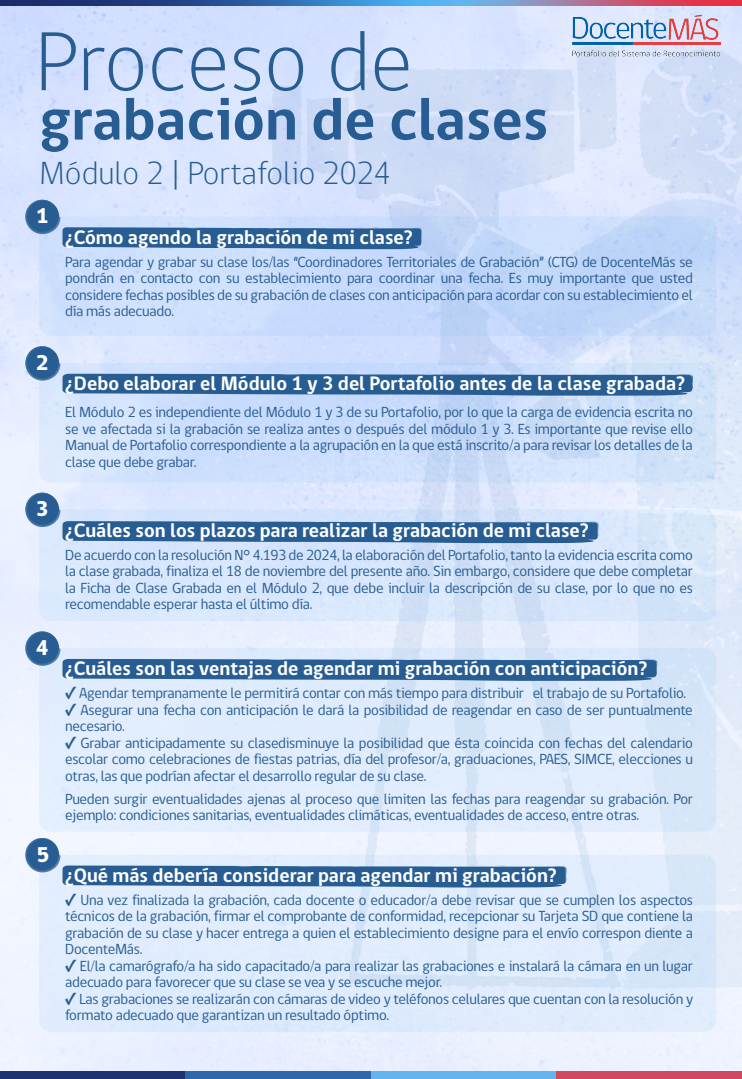
<style>
.page{position:relative;width:742px;height:1079px;background:#fff}
.page>*{position:absolute;margin:0;border:0;box-sizing:border-box;transform-origin:0 0}
.t1{font:300 85.6px "gob CL";color:#275d92}
.t2{font:700 60.3px "gob CL";color:#275d92}
.t3{font:300 32.8px "gob CL";color:#275d92}
.t4{font:800 21.8px "gob CL";color:#fff}
.t5{font:700 20px "gob CL";color:#fff}
.t6{font:15px/16.5px "gob CL";letter-spacing:-.02em;color:#275d92;text-align:justify}
.s1{font-family:"Acumin Pro";font-weight:900}
</style>
<div class="page">
<img style="left:0;top:5px;width:741px;height:1067px">
<img style="left:271px;top:47px;width:470px;height:943px">
<img style="left:564px;top:10px;width:163px;height:53px">
<div style="left:0;top:1072px;width:185px;height:7px;background:#1e3173"></div>
<div style="left:185px;top:1072px;width:186px;height:7px;background:#2f67ad"></div>
<div style="left:371px;top:1072px;width:185px;height:7px;background:#62b5ef"></div>
<div style="left:556px;top:1072px;width:185px;height:7px;background:#d34861"></div>
<svg style="left:39px;top:216px;width:676px;height:120px;background:#c5dafa"></svg>
<svg style="left:25px;top:200px;width:404px;height:49px;background:#8caad1"></svg>
<svg style="left:39px;top:363px;width:676px;height:119px;background:#cddffa"></svg>
<svg style="left:25px;top:346px;width:680px;height:50px;background:#8cabd1"></svg>
<div style="left:39px;top:509px;width:676px;height:112px;background:#d9e7fd;border-radius:12px"></div>
<svg style="left:25px;top:492px;width:584px;height:51px"></svg>
<div style="left:39px;top:648px;width:676px;height:183px;background:linear-gradient(to right,#e3eefe,#dae8fa);border-radius:12px"></div>
<svg style="left:25px;top:631px;width:644px;height:50px;background:#96b2d2"></svg>
<div style="left:39px;top:854px;width:676px;height:178px;background:#e0ecfd;border-radius:12px"></div>
<svg style="left:25px;top:838px;width:551px;height:49px"></svg>
<svg style="left:0;top:0;width:741px;height:5px;background:#60659c"></svg>
<h1 class="t1" style="left:36px;top:3px;width:378px">Proceso de</h1>
<h2 class="t2" style="left:39px;top:78px;width:510px">grabación de clases</h2>
<h3 class="t3" style="left:39px;top:150px;width:353px">Módulo 2 | Portafolio 2024</h3>
<h3 class="t4" style="left:36px;top:201px;width:14px">1</h3>
<h3 class="t4" style="left:36px;top:347px;width:14px">2</h3>
<h3 class="t4" style="left:36px;top:494px;width:14px">3</h3>
<h3 class="t4" style="left:36px;top:633px;width:14px">4</h3>
<h3 class="t4" style="left:37px;top:839px;width:14px">5</h3>
<h3 class="t5" style="left:65px;top:223px;width:349px">¿Cómo agendo la grabación de mi clase?</h3>
<p class="t6" style="left:65px;top:254px;width:629px">Para agendar y grabar su clase los/las “Coordinadores Territoriales de Grabación” (CTG) de DocenteMás se pondrán en contacto con su establecimiento para coordinar una fecha. Es muy importante que usted considere fechas posibles de su grabación de clases con anticipación para acordar con su establecimiento el día más adecuado.</p>
<h3 class="t5" style="left:65px;top:370px;width:621px">¿Debo elaborar el Módulo 1 y 3 del Portafolio antes de la clase grabada?</h3>
<p class="t6" style="left:65px;top:404px;width:629px">El Módulo 2 es independiente del Módulo 1 y 3 de su Portafolio, por lo que la carga de evidencia escrita no se ve afectada si la grabación se realiza antes o después del módulo 1 y 3. Es importante que revise ello Manual de Portafolio correspondiente a la agrupación en la que está inscrito/a para revisar los detalles de la clase que debe grabar.</p>
<h3 class="t5" style="left:65px;top:516px;width:525px">¿Cuáles son los plazos para realizar la grabación de mi clase?</h3>
<p class="t6" style="left:65px;top:546px;width:629px">De acuerdo con la resolución N° 4.193 de 2024, la elaboración del Portafolio, tanto la evidencia escrita como la clase grabada, finaliza el 18 de noviembre del presente año. Sin embargo, considere que debe completar la Ficha de Clase Grabada en el Módulo 2, que debe incluir la descripción de su clase, por lo que no es recomendable esperar hasta el último día.</p>
<h3 class="t5" style="left:65px;top:655px;width:583px">¿Cuáles son las ventajas de agendar mi grabación con anticipación?</h3>
<p class="t6" style="left:65px;top:685px;width:622px"><span class="s1">✓</span> Agendar tempranamente le permitirá contar con más tiempo para distribuir el trabajo de su Portafolio.</p>
<p class="t6" style="left:65px;top:702px;width:628px"><span class="s1">✓</span> Asegurar una fecha con anticipación le dará la posibilidad de reagendar en caso de ser puntualmente necesario.</p>
<p class="t6" style="left:65px;top:735px;width:629px"><span class="s1">✓</span> Grabar anticipadamente su clasedisminuye la posibilidad que ésta coincida con fechas del calendario escolar como celebraciones de fiestas patrias, día del profesor/a, graduaciones, PAES, SIMCE, elecciones u otras, las que podrían afectar el desarrollo regular de su clase.</p>
<p class="t6" style="left:65px;top:790px;width:629px">Pueden surgir eventualidades ajenas al proceso que limiten las fechas para reagendar su grabación. Por ejemplo: condiciones sanitarias, eventualidades climáticas, eventualidades de acceso, entre otras.</p>
<h3 class="t5" style="left:65px;top:861px;width:493px">¿Qué más debería considerar para agendar mi grabación?</h3>
<p class="t6" style="left:65px;top:892px;width:629px"><span class="s1">✓</span> Una vez finalizada la grabación, cada docente o educador/a debe revisar que se cumplen los aspectos técnicos de la grabación, firmar el comprobante de conformidad, recepcionar su Tarjeta SD que contiene la grabación de su clase y hacer entrega a quien el establecimiento designe para el envío correspon diente a DocenteMás.</p>
<p class="t6" style="left:65px;top:958px;width:629px"><span class="s1">✓</span> El/la camarógrafo/a ha sido capacitado/a para realizar las grabaciones e instalará la cámara en un lugar adecuado para favorecer que su clase se vea y se escuche mejor.</p>
<p class="t6" style="left:65px;top:991px;width:629px"><span class="s1">✓</span> Las grabaciones se realizarán con cámaras de video y teléfonos celulares que cuentan con la resolución y formato adecuado que garantizan un resultado óptimo.</p>
</div>
